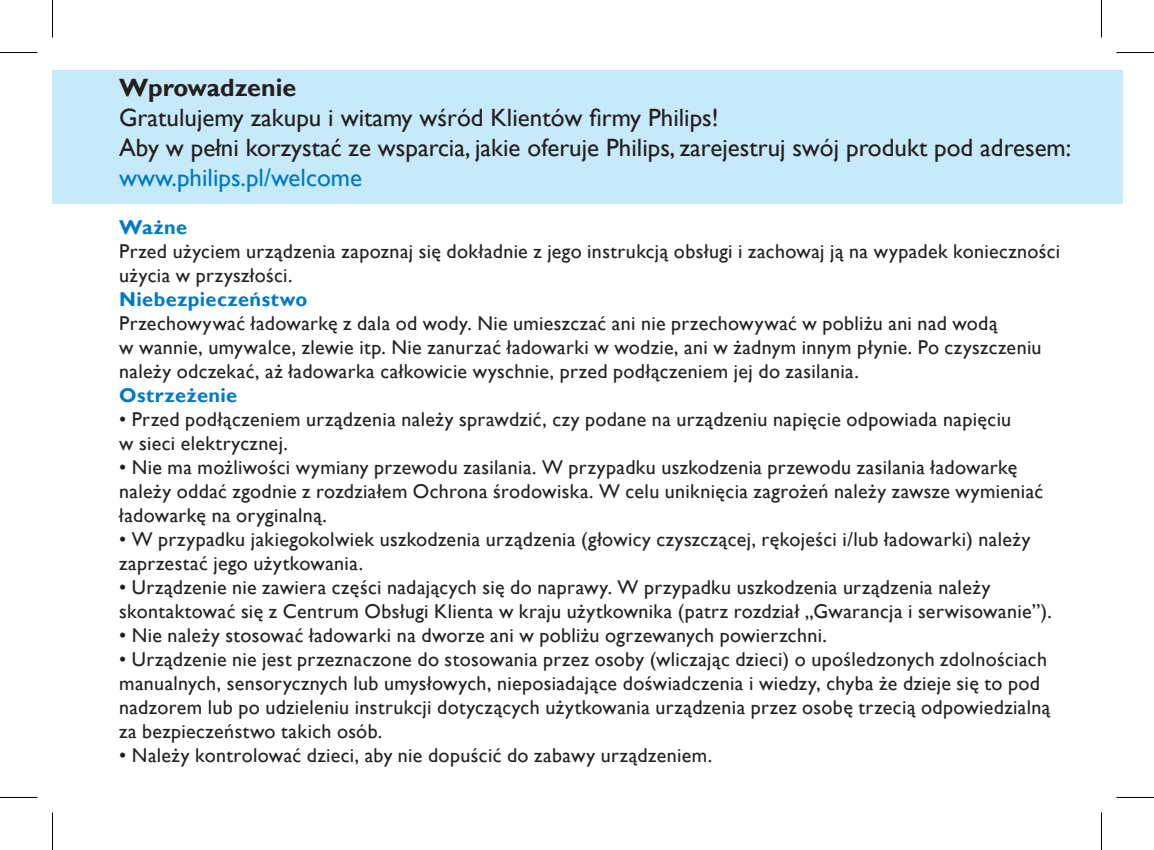
<style>
.page{position:relative;width:1154px;height:850px;background:#fff}
.page>*{position:absolute;margin:0;border:0;box-sizing:border-box;transform-origin:0 0}
.t1{font:25px/30px "Gill Sans Alt One WGL";color:#231f20}
.t2{font:25px "Gill Sans Alt One WGL";color:#0079c2}
.t3{font:700 25px "Gill Sans Alt One WGL";color:#231f20}
.t4{font:20px/24px "Gill Sans Alt One WGL";letter-spacing:.015em;color:#231f20}
.t5{font:700 20px "Gill Sans Alt One WGL";letter-spacing:.02em;color:#0079c2}
</style>
<div class="page">
<div style="left:52px;top:70px;width:1071px;height:134px;background:#c6eafa"></div>
<hr style="left:0;top:52px;width:38px;height:1px;background:#000">
<hr style="left:1116px;top:52px;width:38px;height:1px;background:#000">
<hr style="left:0;top:796px;width:38px;height:1px;background:#000">
<hr style="left:1116px;top:796px;width:38px;height:1px;background:#000">
<hr style="left:52px;top:0;width:1px;height:38px;background:#000">
<hr style="left:52px;top:812px;width:1px;height:37px;background:#000">
<hr style="left:1101px;top:0;width:1px;height:38px;background:#000">
<hr style="left:1101px;top:812px;width:1px;height:37px;background:#000">
<p class="t3" style="left:119px;top:70px;width:179px">Wprowadzenie</p>
<p class="t1" style="left:119px;top:102px;width:954px">Gratulujemy zakupu i witamy wśród Klientów firmy Philips!<br>Aby w pełni korzystać ze wsparcia, jakie oferuje Philips, zarejestruj swój produkt pod adresem:</p>
<p class="t2" style="left:119px;top:160px;width:244px">www.philips.pl/welcome</p>
<p class="t5" style="left:119px;top:213px;width:70px">Ważne</p>
<p class="t4" style="left:119px;top:239px;width:943px">Przed użyciem urządzenia zapoznaj się dokładnie z jego instrukcją obsługi i zachowaj ją na wypadek konieczności użycia w przyszłości.</p>
<p class="t5" style="left:119px;top:285px;width:190px">Niebezpieczeństwo</p>
<p class="t4" style="left:119px;top:311px;width:924px">Przechowywać ładowarkę z dala od wody. Nie umieszczać ani nie przechowywać w pobliżu ani nad wodą<br>w wannie, umywalce, zlewie itp. Nie zanurzać ładowarki w wodzie, ani w żadnym innym płynie. Po czyszczeniu należy odczekać, aż ładowarka całkowicie wyschnie, przed podłączeniem jej do zasilania.</p>
<p class="t5" style="left:119px;top:381px;width:120px">Ostrzeżenie</p>
<p class="t4" style="left:119px;top:407px;width:894px">• Przed podłączeniem urządzenia należy sprawdzić, czy podane na urządzeniu napięcie odpowiada napięciu w sieci elektrycznej.</p>
<p class="t4" style="left:119px;top:455px;width:926px">• Nie ma możliwości wymiany przewodu zasilania. W przypadku uszkodzenia przewodu zasilania ładowarkę należy oddać zgodnie z rozdziałem Ochrona środowiska. W celu uniknięcia zagrożeń należy zawsze wymieniać ładowarkę na oryginalną.</p>
<p class="t4" style="left:119px;top:527px;width:913px">• W przypadku jakiegokolwiek uszkodzenia urządzenia (głowicy czyszczącej, rękojeści i/lub ładowarki) należy zaprzestać jego użytkowania.</p>
<p class="t4" style="left:119px;top:575px;width:934px">• Urządzenie nie zawiera części nadających się do naprawy. W przypadku uszkodzenia urządzenia należy skontaktować się z Centrum Obsługi Klienta w kraju użytkownika (patrz rozdział „Gwarancja i serwisowanie”).</p>
<p class="t4" style="left:119px;top:623px;width:709px">• Nie należy stosować ładowarki na dworze ani w pobliżu ogrzewanych powierzchni.</p>
<p class="t4" style="left:119px;top:647px;width:933px">• Urządzenie nie jest przeznaczone do stosowania przez osoby (wliczając dzieci) o upośledzonych zdolnościach manualnych, sensorycznych lub umysłowych, nieposiadające doświadczenia i wiedzy, chyba że dzieje się to pod nadzorem lub po udzieleniu instrukcji dotyczących użytkowania urządzenia przez osobę trzecią odpowiedzialną za bezpieczeństwo takich osób.</p>
<p class="t4" style="left:119px;top:743px;width:594px">• Należy kontrolować dzieci, aby nie dopuścić do zabawy urządzeniem.</p>
</div>
